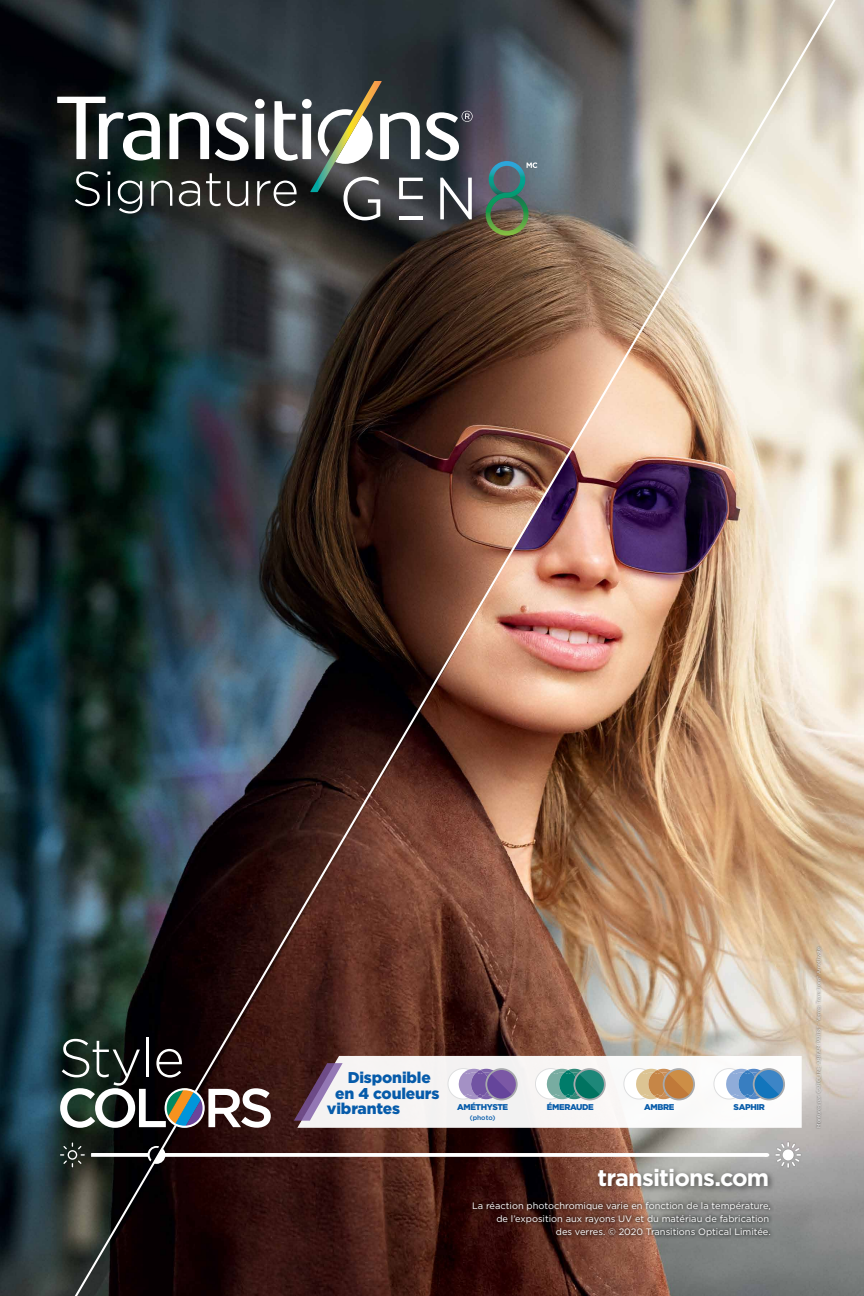
<style>
.page{position:relative;width:864px;height:1296px;background:#fff}
.page>*{position:absolute;margin:0;border:0;box-sizing:border-box;transform-origin:0 0}
.t1{font:700 23.55px "Gotham";letter-spacing:-.035em;color:#fff}
.t2{font:900 15.6px "Gotham";letter-spacing:-.01em;color:#065baa}
.t3{font:9.3px/13px "Gotham";color:#fff;text-align:right}
.t4{font:900 8.4px "Gotham";letter-spacing:-.04em;color:#065baa}
.t5{font:500 6.7px "Gotham";color:#065baa}
.t6{font:5px "Gotham";color:#fff}
</style>
<div class="page">
<img style="left:0;top:0;width:864px;height:1296px">
<img style="left:35px;top:0;width:824px;height:1296px">
<hr style="left:146px;top:1038px;width:3px;height:39px;background:#fff">
<svg style="left:60px;top:1039px;width:211px;height:89px"></svg>
<div style="left:595px;top:1165px;width:181px;height:29px;background:#000;opacity:.5"></div>
<div style="left:815px;top:946px;width:8px;height:183px;background:#000;opacity:.75"></div>
<div style="left:469px;top:1198px;width:305px;height:42px;background:#000;opacity:.83"></div>
<svg style="left:169px;top:112px;width:40px;height:47px"></svg>
<div style="left:255px;top:114px;width:9px;height:45px;background:#fff"></div>
<div style="left:255px;top:99px;width:10px;height:10px;background:#fff;border-radius:50%"></div>
<div style="left:302px;top:114px;width:9px;height:45px;background:#fff"></div>
<div style="left:302px;top:99px;width:10px;height:10px;background:#fff;border-radius:50%"></div>
<svg style="left:274px;top:101px;width:24px;height:60px"></svg>
<svg style="left:215px;top:112px;width:34px;height:49px"></svg>
<svg style="left:57px;top:97px;width:103px;height:64px"></svg>
<svg style="left:75px;top:171px;width:25px;height:35px"></svg>
<svg style="left:107px;top:171px;width:3px;height:35px"></svg>
<svg style="left:118px;top:181px;width:24px;height:33px"></svg>
<svg style="left:151px;top:181px;width:21px;height:25px"></svg>
<svg style="left:179px;top:181px;width:21px;height:25px"></svg>
<svg style="left:206px;top:173px;width:15px;height:33px"></svg>
<svg style="left:227px;top:181px;width:21px;height:25px"></svg>
<svg style="left:257px;top:181px;width:40px;height:25px"></svg>
<svg style="left:310px;top:81px;width:163px;height:139px"></svg>
<svg style="left:486px;top:161px;width:51px;height:75px;background:#5b7369"></svg>
<svg style="left:294px;top:1056px;width:508px;height:72px"></svg>
<h2 class="t2" style="left:348px;top:1067px;width:85px">Disponible</h2>
<h2 class="t2" style="left:335px;top:1082px;width:106px">en 4 couleurs</h2>
<h2 class="t2" style="left:327px;top:1098px;width:75px">vibrantes</h2>
<p class="t4" style="left:457px;top:1101px;width:53px">AMÉTHYSTE</p>
<p class="t4" style="left:547px;top:1101px;width:48px">ÉMERAUDE</p>
<p class="t4" style="left:644px;top:1101px;width:32px">AMBRE</p>
<p class="t4" style="left:734px;top:1101px;width:33px">SAPHIR</p>
<p class="t5" style="left:470px;top:1113px;width:27px">(photo)</p>
<h1 class="t1" style="left:597px;top:1162px;width:173px">transitions.com</h1>
<p class="t3" style="left:472px;top:1199px;width:300px">La réaction photochromique varie en fonction de la température, de l’exposition aux rayons UV et du matériau de fabrication<br>des verres. © 2020 Transitions Optical Limitée.</p>
<p class="t6" style="left:815px;top:1128px;width:182px;rotate:-90deg">Montures par CAROLINE ABRAM PARIS® - Verres Transitions® Améthyste</p>
</div>
